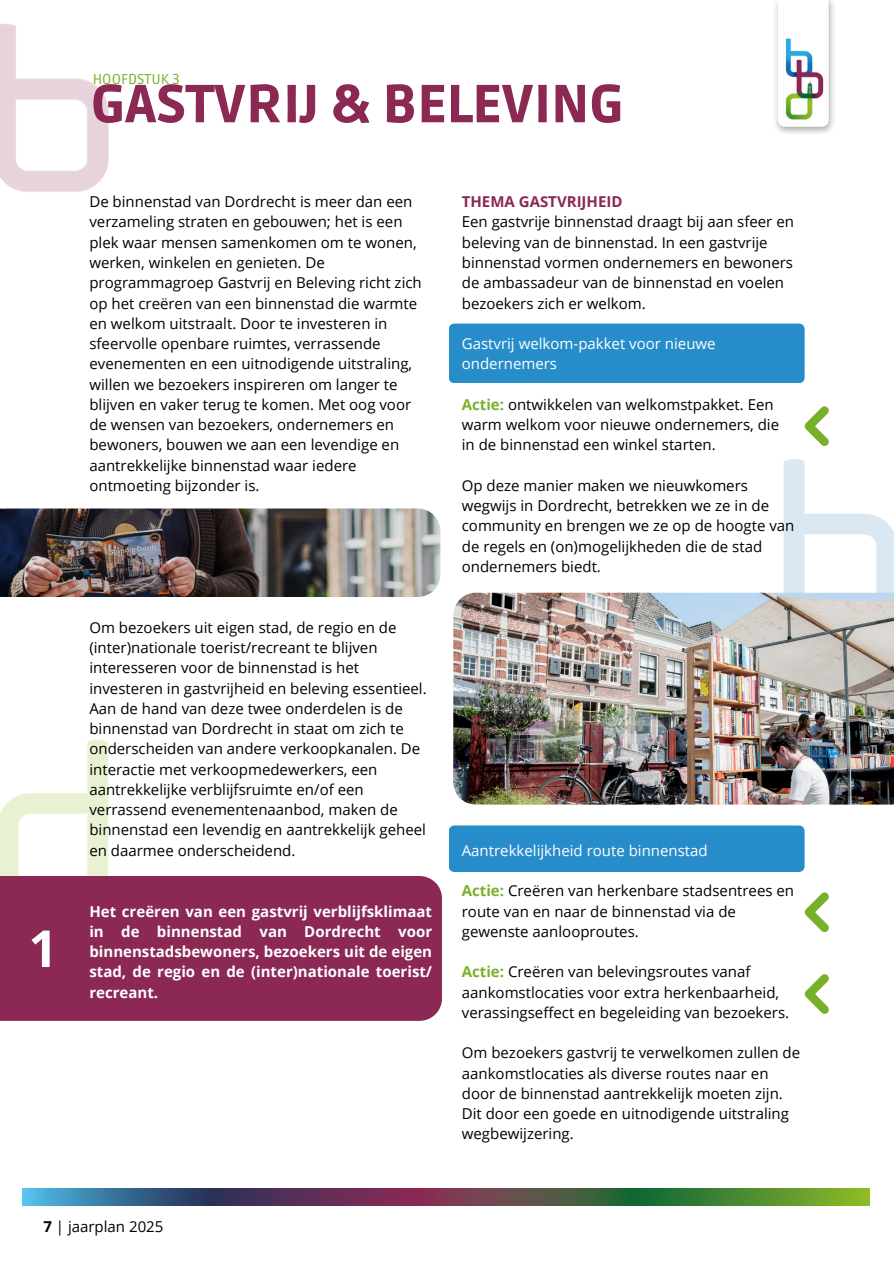
<style>
.page{position:relative;width:894px;height:1264px;background:#fff}
.page>*{position:absolute;margin:0;border:0;box-sizing:border-box;transform-origin:0 0}
.t1{font:900 53.1px "Ruda";color:#8b2854}
.t2{font:700 51px "Open Sans";color:#fff}
.t3{font:15px/20.2px "Open Sans";color:#000}
.t4{font:700 15px/20.2px "Open Sans";color:#fff;text-align:justify}
.t5{font:15px/20.2px "Open Sans";color:#fff}
.t6{font:700 15px "Open Sans";color:#8b2854}
.t7{font:14.25px "Ruda";color:#79b029}
.s1{font-weight:700;color:#79b029}
.s2{font-weight:700}
</style>
<div class="page">
<img style="left:23px;top:1188px;width:846px;height:17px">
<img style="left:0;top:23px;width:109px;height:169px">
<img style="left:783px;top:459px;width:110px;height:133px">
<img style="left:0;top:739px;width:108px;height:137px">
<img style="left:775px;top:0;width:59px;height:134px">
<img style="left:453px;top:592px;width:440px;height:212px">
<div style="left:449px;top:825px;width:355px;height:47px;background:#278dca"></div>
<div style="left:449px;top:323px;width:355px;height:60px;background:#278dca"></div>
<svg style="left:804px;top:406px;width:24px;height:40px"></svg>
<svg style="left:804px;top:892px;width:25px;height:40px"></svg>
<svg style="left:804px;top:974px;width:25px;height:39px"></svg>
<div style="left:0;top:876px;width:442px;height:144px;background:#8b2854"></div>
<img style="left:0;top:508px;width:440px;height:89px">
<p class="t7" style="left:93px;top:71px;width:88px">HOOFDSTUK 3</p>
<p class="t1" style="left:91px;top:73px;width:534px">GASTVRIJ &amp; BELEVING</p>
<h2 class="t2" style="left:29px;top:912px;width:31px">1</h2>
<h1 class="t3" style="left:89px;top:191px;width:334px">De binnenstad van Dordrecht is meer dan een verzameling straten en gebouwen; het is een plek waar mensen samenkomen om te wonen, werken, winkelen en genieten. De programmagroep Gastvrij en Beleving richt zich op het creëren van een binnenstad die warmte en welkom uitstraalt. Door te investeren in sfeervolle openbare ruimtes, verrassende evenementen en een uitnodigende uitstraling, willen we bezoekers inspireren om langer te blijven en vaker terug te komen. Met oog voor de wensen van bezoekers, ondernemers en bewoners, bouwen we aan een levendige en aantrekkelijke binnenstad waar iedere ontmoeting bijzonder is.</h1>
<p class="t3" style="left:89px;top:617px;width:339px">Om bezoekers uit eigen stad, de regio en de (inter)nationale toerist/recreant te blijven interesseren voor de binnenstad is het investeren in gastvrijheid en beleving essentieel.<br>Aan de hand van deze twee onderdelen is de binnenstad van Dordrecht in staat om zich te onderscheiden van andere verkoopkanalen. De interactie met verkoopmedewerkers, een aantrekkelijke verblijfsruimte en/of een verrassend evenementenaanbod, maken de binnenstad een levendig en aantrekkelijk geheel en daarmee onderscheidend.</p>
<p class="t4" style="left:89px;top:900px;width:344px">Het creëren van een gastvrij verblijfsklimaat in de binnenstad van Dordrecht voor binnenstadsbewoners, bezoekers uit de eigen stad, de regio en de (inter)nationale toerist/ recreant.</p>
<h3 class="t6" style="left:461px;top:191px;width:162px">THEMA GASTVRIJHEID</h3>
<p class="t3" style="left:461px;top:211px;width:333px">Een gastvrije binnenstad draagt bij aan sfeer en beleving van de binnenstad. In een gastvrije binnenstad vormen ondernemers en bewoners de ambassadeur van de binnenstad en voelen bezoekers zich er welkom.</p>
<p class="t5" style="left:461px;top:333px;width:255px">Gastvrij welkom-pakket voor nieuwe ondernemers</p>
<p class="t3" style="left:461px;top:394px;width:319px"><span class="s1">Actie:</span> ontwikkelen van welkomstpakket. Een warm welkom voor nieuwe ondernemers, die</p>
<p class="t3" style="left:461px;top:434px;width:255px">in de binnenstad een winkel starten.</p>
<p class="t3" style="left:461px;top:475px;width:334px">Op deze manier maken we nieuwkomers wegwijs in Dordrecht, betrekken we ze in de community en brengen we ze op de hoogte van de regels en (on)mogelijkheden die de stad ondernemers biedt.</p>
<p class="t5" style="left:461px;top:839px;width:247px">Aantrekkelijkheid route binnenstad</p>
<p class="t3" style="left:461px;top:880px;width:334px"><span class="s1">Actie:</span> Creëren van herkenbare stadsentrees en route van en naar de binnenstad via de gewenste aanlooproutes.</p>
<p class="t3" style="left:461px;top:961px;width:329px"><span class="s1">Actie:</span> Creëren van belevingsroutes vanaf aankomstlocaties voor extra herkenbaarheid, verassingseffect en begeleiding van bezoekers.</p>
<p class="t3" style="left:461px;top:1042px;width:340px">Om bezoekers gastvrij te verwelkomen zullen de aankomstlocaties als diverse routes naar en door de binnenstad aantrekkelijk moeten zijn.<br>Dit door een goede en uitnodigende uitstraling wegbewijzering.</p>
<p class="t3" style="left:43px;top:1215px;width:121px"><span class="s2">7</span> | jaarplan 2025</p>
</div>
